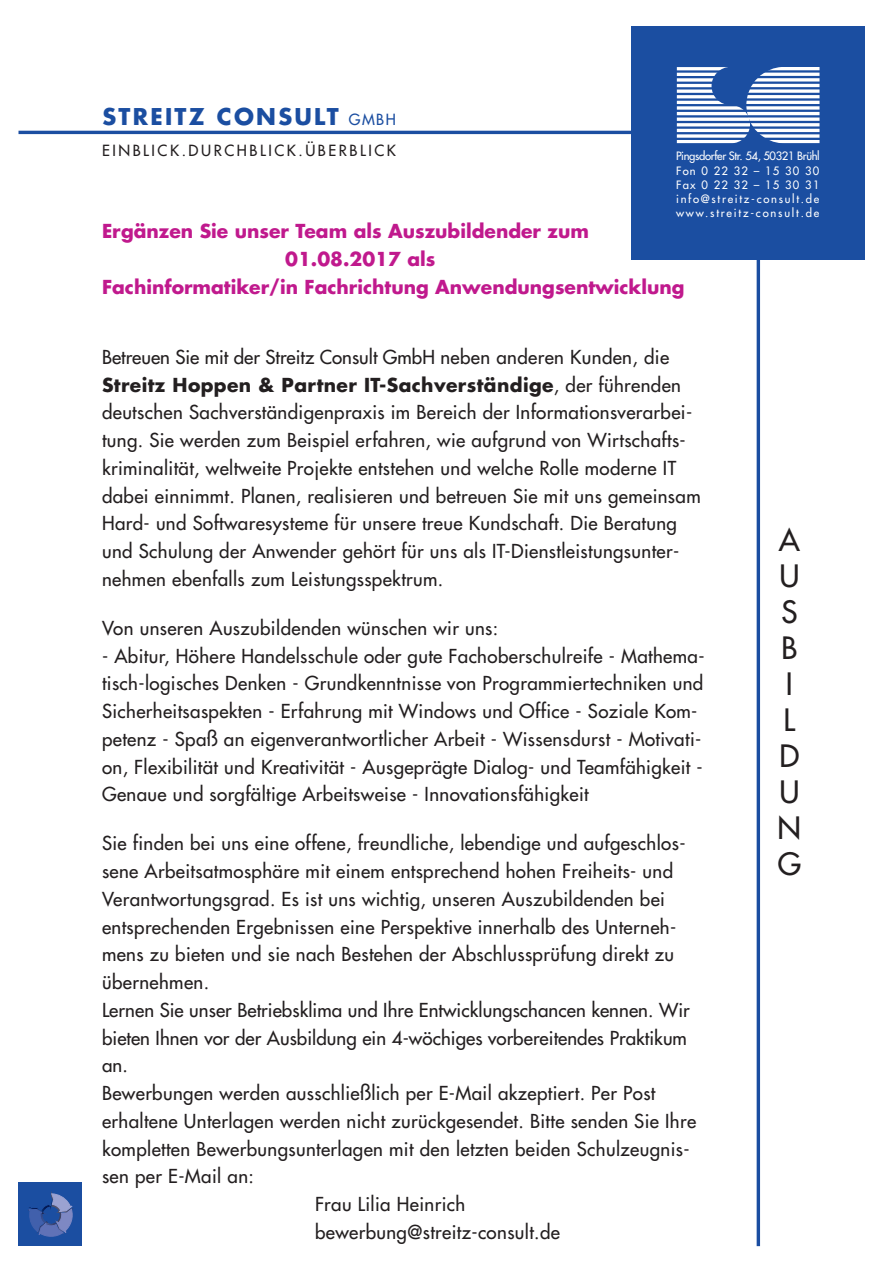
<style>
.page{position:relative;width:893px;height:1263px;background:#fff}
.page>*{position:absolute;margin:0;border:0;box-sizing:border-box;transform-origin:0 0}
.t1{font:30px/36px "Futura";color:#231f20}
.t2{font:700 22.5px "Futura";letter-spacing:.1em;color:#1b4ea1}
.t3{font:18.75px/27.8px "Futura";letter-spacing:.02em;color:#231f20}
.t4{font:700 18.75px "Futura";color:#c0198d}
.t5{font:15px "Futura";letter-spacing:.17em;color:#231f20}
.t6{font:11.25px/14.2px "Futura";letter-spacing:.155em;color:#fff;text-align:justify}
.s1{font-weight:400;font-size:15px}
.s2{font-weight:700}
</style>
<div class="page">
<hr style="left:19px;top:131px;width:661px;height:3px;background:#1b4ea1">
<hr style="left:757px;top:256px;width:3px;height:990px;background:#1b4ea1">
<div style="left:631px;top:26px;width:234px;height:234px;background:#1b4ea1"></div>
<hr style="left:677px;top:67px;width:73px;height:3px;background:#fff">
<hr style="left:677px;top:73px;width:73px;height:3px;background:#fff">
<svg style="left:677px;top:78px;width:37px;height:4px"></svg>
<hr style="left:677px;top:84px;width:73px;height:3px;background:#fff">
<hr style="left:677px;top:90px;width:73px;height:3px;background:#fff">
<hr style="left:677px;top:95px;width:73px;height:3px;background:#fff">
<hr style="left:677px;top:101px;width:73px;height:3px;background:#fff">
<svg style="left:677px;top:106px;width:67px;height:4px"></svg>
<hr style="left:677px;top:112px;width:73px;height:3px;background:#fff">
<hr style="left:677px;top:118px;width:73px;height:3px;background:#fff">
<hr style="left:677px;top:123px;width:73px;height:3px;background:#fff">
<hr style="left:677px;top:129px;width:73px;height:3px;background:#fff">
<svg style="left:677px;top:134px;width:69px;height:4px"></svg>
<hr style="left:677px;top:140px;width:73px;height:3px;background:#fff">
<hr style="left:746px;top:67px;width:73px;height:3px;background:#fff">
<hr style="left:746px;top:73px;width:73px;height:3px;background:#fff">
<svg style="left:754px;top:78px;width:65px;height:4px"></svg>
<hr style="left:746px;top:84px;width:73px;height:3px;background:#fff">
<svg style="left:746px;top:89px;width:73px;height:4px"></svg>
<hr style="left:746px;top:95px;width:73px;height:3px;background:#fff">
<hr style="left:746px;top:101px;width:73px;height:3px;background:#fff">
<svg style="left:746px;top:106px;width:73px;height:4px"></svg>
<hr style="left:746px;top:112px;width:73px;height:3px;background:#fff">
<hr style="left:746px;top:118px;width:73px;height:3px;background:#fff">
<hr style="left:746px;top:123px;width:73px;height:3px;background:#fff">
<hr style="left:746px;top:129px;width:73px;height:3px;background:#fff">
<svg style="left:746px;top:134px;width:73px;height:4px"></svg>
<hr style="left:746px;top:140px;width:73px;height:3px;background:#fff">
<div style="left:19px;top:1182px;width:63px;height:64px;background:#1b4ea1"></div>
<svg style="left:28px;top:1192px;width:46px;height:45px"></svg>
<p class="t2" style="left:103px;top:101px;width:295px">STREITZ CONSULT <span class="s1">GMBH</span></p>
<p class="t5" style="left:102px;top:141px;width:295px">EINBLICK.DURCHBLICK.ÜBERBLICK</p>
<p class="t6" style="left:676px;top:149px;width:145px">Pingsdorfer Str. 54, 50321 Brühl Fon 0 22 32 – 15 30 30<br>Fax 0 22 32 – 15 30 31 info@streitz-consult.de www.streitz-consult.de</p>
<p class="t4" style="left:102px;top:218px;width:488px">Ergänzen Sie unser Team als Auszubildender zum</p>
<p class="t4" style="left:285px;top:246px;width:152px">01.08.2017 als</p>
<p class="t4" style="left:102px;top:274px;width:584px">Fachinformatiker/in Fachrichtung Anwendungsentwicklung</p>
<p class="t3" style="left:102px;top:343px;width:600px">Betreuen Sie mit der Streitz Consult GmbH neben anderen Kunden, die <span class="s2">Streitz Hoppen &amp; Partner IT-Sachverständige</span>, der führenden deutschen Sachverständigenpraxis im Bereich der Informationsverarbei&shy;tung. Sie werden zum Beispiel erfahren, wie aufgrund von Wirtschafts&shy;kriminalität, weltweite Projekte entstehen und welche Rolle moderne IT dabei einnimmt. Planen, realisieren und betreuen Sie mit uns gemeinsam Hard- und Softwaresysteme für unsere treue Kundschaft. Die Beratung und Schulung der Anwender gehört für uns als IT-Dienstleistungsunter&shy;nehmen ebenfalls zum Leistungsspektrum.</p>
<p class="t3" style="left:102px;top:614px;width:398px">Von unseren Auszubildenden wünschen wir uns:</p>
<p class="t3" style="left:102px;top:642px;width:604px">- Abitur, Höhere Handelsschule oder gute Fachoberschulreife - Mathema&shy;tisch-logisches Denken - Grundkenntnisse von Programmiertechniken und Sicherheitsaspekten - Erfahrung mit Windows und Office - Soziale Kom&shy;petenz - Spaß an eigenverantwortlicher Arbeit - Wissensdurst - Motivati&shy;on, Flexibilität und Kreativität - Ausgeprägte Dialog- und Teamfähigkeit - Genaue und sorgfältige Arbeitsweise - Innovationsfähigkeit</p>
<p class="t3" style="left:102px;top:829px;width:585px">Sie finden bei uns eine offene, freundliche, lebendige und aufgeschlos-</p>
<p class="t3" style="left:102px;top:857px;width:573px">sene Arbeitsatmosphäre mit einem entsprechend hohen Freiheits- und</p>
<p class="t3" style="left:102px;top:885px;width:564px">Verantwortungsgrad. Es ist uns wichtig, unseren Auszubildenden bei</p>
<p class="t3" style="left:102px;top:913px;width:576px">entsprechenden Ergebnissen eine Perspektive innerhalb des Unterneh-</p>
<p class="t3" style="left:102px;top:940px;width:573px">mens zu bieten und sie nach Bestehen der Abschlussprüfung direkt zu</p>
<p class="t3" style="left:102px;top:968px;width:109px">übernehmen.</p>
<p class="t3" style="left:102px;top:996px;width:589px">Lernen Sie unser Betriebsklima und Ihre Entwicklungschancen kennen. Wir</p>
<p class="t3" style="left:102px;top:1024px;width:586px">bieten Ihnen vor der Ausbildung ein 4-wöchiges vorbereitendes Praktikum</p>
<p class="t3" style="left:102px;top:1051px;width:27px">an.</p>
<p class="t3" style="left:102px;top:1079px;width:555px">Bewerbungen werden ausschließlich per E-Mail akzeptiert. Per Post</p>
<p class="t3" style="left:102px;top:1107px;width:596px">erhaltene Unterlagen werden nicht zurückgesendet. Bitte senden Sie Ihre</p>
<p class="t3" style="left:102px;top:1135px;width:589px">kompletten Bewerbungsunterlagen mit den letzten beiden Schulzeugnis-</p>
<p class="t3" style="left:102px;top:1162px;width:153px">sen per E-Mail an:</p>
<p class="t3" style="left:315px;top:1190px;width:152px">Frau Lilia Heinrich</p>
<p class="t3" style="left:315px;top:1218px;width:246px">bewerbung@streitz-consult.de</p>
<h1 class="t1" style="left:778px;top:521px;width:25px">A<br>U<br>S<br>B<br>I<br>L<br>D<br>U<br>N<br>G</h1>
</div>
